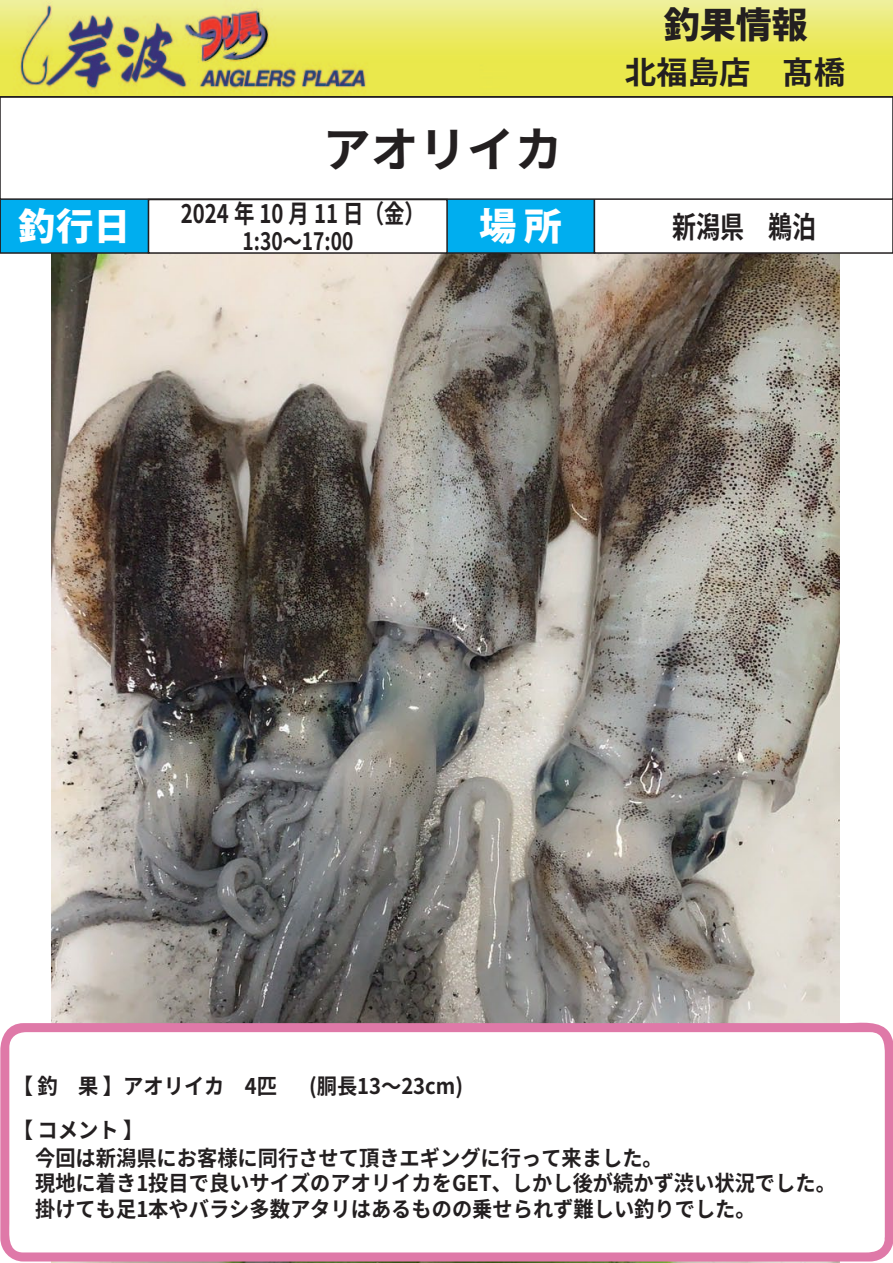
<style>
.page{position:relative;width:893px;height:1263px;background:#fff}
.page>*{position:absolute;margin:0;border:0;box-sizing:border-box;transform-origin:0 0}
.t1{font:700 48px "Noto Sans JP";color:#231f20}
.t2{font:800 37.5px "Koz Go Pro";color:#fff}
.t3{font:900 36px "Noto Sans JP";color:#231f20}
.t4{font:700 31.5px "Noto Sans JP";color:#231f20}
.t5{font:700 30px "Noto Sans JP";color:#231f20;scale:.8 1}
.t6{font:700 25.5px "Noto Sans JP";color:#231f20;scale:.8 1}
.t7{font:700 24px "Noto Sans JP";color:#231f20;scale:.8 1}
.t8{font:700 21.6px/25.5px "Noto Sans JP";color:#231f20;scale:.94 1}
</style>
<div class="page">
<img style="left:51px;top:254px;width:789px;height:1009px">
<img style="left:0;top:0;width:893px;height:96px">
<div style="left:0;top:198px;width:149px;height:55px;background:#00aeef"></div>
<div style="left:0;top:197px;width:149px;height:57px;border:2px solid #231f20"></div>
<div style="left:445px;top:197px;width:150px;height:57px;background:#00aeef;border:2px solid #231f20"></div>
<div style="left:594px;top:197px;width:299px;height:57px;border:2px solid #231f20"></div>
<svg style="left:0;top:1019px;width:893px;height:242px"></svg>
<div style="left:0;top:96px;width:893px;height:104px;background:#fff;border:2px solid #231f20"></div>
<div style="left:148px;top:199px;width:300px;height:55px;background:#fff;border:2px solid #231f20"></div>
<h1 class="t1" style="left:323px;top:122px;width:242px">アオリイカ</h1>
<p class="t6" style="left:181px;top:200px;width:307px">2024 年 10 月 11 日（金）</p>
<p class="t7" style="left:243px;top:227px;width:140px">1:30～17:00</p>
<h2 class="t2" style="left:18px;top:201px;width:114px">釣行日</h2>
<h2 class="t2" style="left:479px;top:201px;width:84px">場 所</h2>
<h3 class="t3" style="left:664px;top:4px;width:145px">釣果情報</h3>
<h3 class="t4" style="left:625px;top:54px;width:222px">北福島店　髙橋</h3>
<h3 class="t5" style="left:672px;top:210px;width:181px">新潟県　鵜泊</h3>
<p class="t8" style="left:13px;top:1073px;width:282px">【 釣　果 】アオリイカ　4匹</p>
<p class="t8" style="left:309px;top:1073px;width:165px">(胴長13～23cm)</p>
<p class="t8" style="left:13px;top:1117px;width:141px">【 コメント 】</p>
<p class="t8" style="left:35px;top:1146px;width:853px">今回は新潟県にお客様に同行させて頂きエギングに行って来ました。<br>現地に着き1投目で良いサイズのアオリイカをGET、しかし後が続かず渋い状況でした。掛けても足1本やバラシ多数アタリはあるものの乗せられず難しい釣りでした。</p>
</div>
